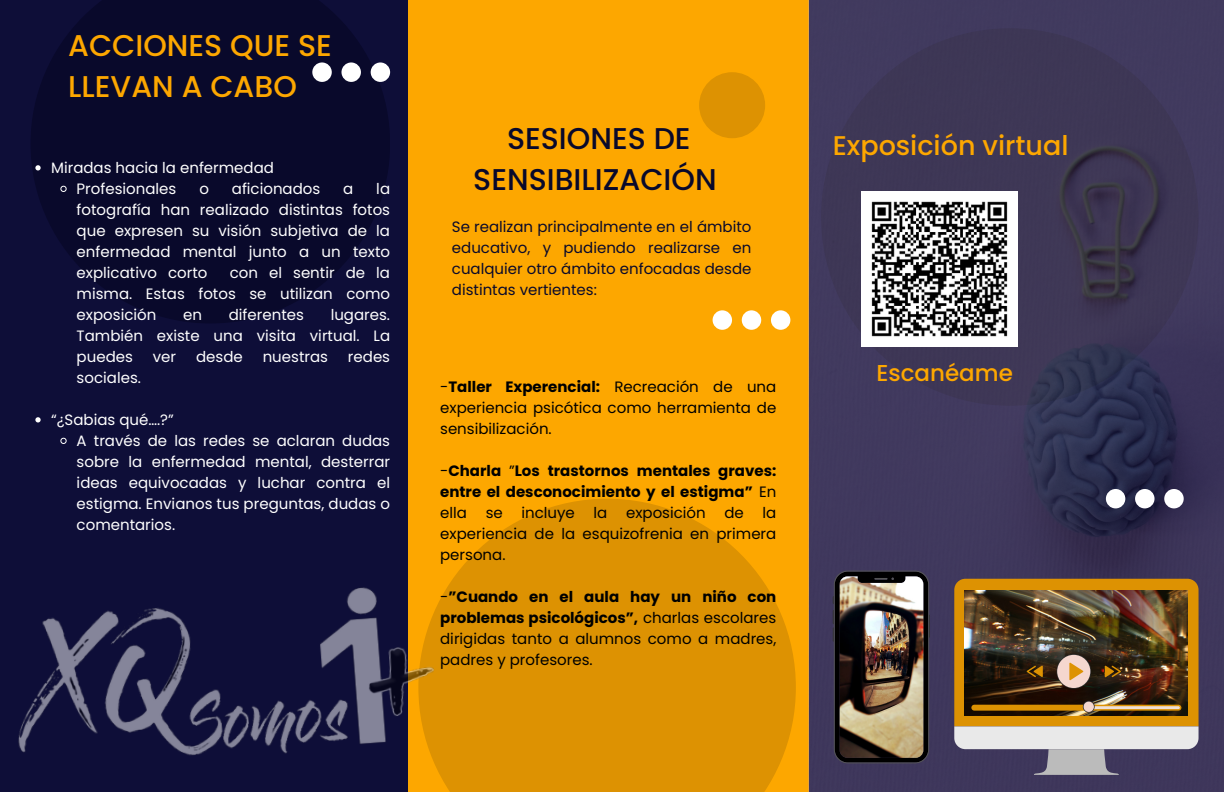
<style>
.page{position:relative;width:1224px;height:792px;background:#0e0e38}
.page>*{position:absolute;margin:0;border:0;box-sizing:border-box;transform-origin:0 0}
.t1{font:500 30px/41.2px "Poppins";color:#09092b;text-align:center}
.t2{font:500 30px/41.2px "Poppins";color:#fda700}
.t3{font:500 27px "Poppins";color:#fda700}
.t4{font:500 23px "Poppins";color:#fda700}
.t5{font:15px/21px "Poppins";color:#fff;text-align:justify}
.t6{font:15px/21px "Poppins";color:#000;text-align:justify}
.t7{font:15px/21px "Poppins";color:#09092b;text-align:justify}
.s1{font-weight:700}
</style>
<div class="page">
<div style="left:408px;top:0;width:401px;height:792px;background:#fda700"></div>
<svg style="left:469px;top:499px;width:327px;height:293px;background:#e09401"></svg>
<img style="left:809px;top:0;width:415px;height:792px">
<svg style="left:713px;top:310px;width:77px;height:20px"></svg>
<svg style="left:1106px;top:489px;width:78px;height:19px"></svg>
<svg style="left:31px;top:0;width:359px;height:323px;fill:#09092b"></svg>
<svg style="left:312px;top:62px;width:78px;height:20px"></svg>
<div style="left:699px;top:72px;width:66px;height:66px;background:#dd9202;border-radius:50%"></div>
<img style="left:18px;top:559px;width:451px;height:233px">
<img style="left:862px;top:191px;width:155px;height:155px">
<img style="left:833px;top:571px;width:97px;height:192px">
<img style="left:954px;top:579px;width:244px;height:196px">
<svg style="left:35px;top:165px;width:6px;height:5px"></svg>
<svg style="left:60px;top:185px;width:7px;height:7px"></svg>
<svg style="left:35px;top:417px;width:6px;height:5px"></svg>
<svg style="left:60px;top:437px;width:7px;height:7px"></svg>
<p class="t2" style="left:68px;top:25px;width:265px">ACCIONES QUE SE<br>LLEVAN A CABO</p>
<p class="t5" style="left:51px;top:158px;width:224px">Miradas hacia la enfermedad</p>
<p class="t5" style="left:77px;top:179px;width:101px">Profesionales</p>
<p class="t5" style="left:199px;top:179px;width:11px">o</p>
<p class="t5" style="left:232px;top:179px;width:90px">aficionados</p>
<p class="t5" style="left:343px;top:179px;width:12px">a</p>
<p class="t5" style="left:77px;top:179px;width:315px;text-indent:300px">la fotografía han realizado distintas fotos que expresen su visión subjetiva de la enfermedad mental junto a un texto explicativo corto</p>
<p class="t5" style="left:77px;top:263px;width:315px;text-indent:153px">con el sentir de la misma. Estas fotos se utilizan como exposición</p>
<p class="t5" style="left:183px;top:305px;width:20px">en</p>
<p class="t5" style="left:229px;top:305px;width:77px">diferentes</p>
<p class="t5" style="left:77px;top:305px;width:315px;text-indent:254px">lugares.<br>También existe una visita virtual. La puedes</p>
<p class="t5" style="left:153px;top:347px;width:25px">ver</p>
<p class="t5" style="left:196px;top:347px;width:48px">desde</p>
<p class="t5" style="left:263px;top:347px;width:67px">nuestras</p>
<p class="t5" style="left:348px;top:347px;width:44px">redes</p>
<p class="t5" style="left:77px;top:368px;width:66px">sociales.</p>
<p class="t5" style="left:51px;top:410px;width:124px">“¿Sabias qué….?”</p>
<p class="t5" style="left:77px;top:431px;width:315px">A través de las redes se aclaran dudas sobre la enfermedad mental, desterrar ideas equivocadas y luchar contra el estigma. Envianos tus preguntas, dudas o comentarios.</p>
<h1 class="t1" style="left:473px;top:118px;width:245px">SESIONES DE<br>SENSIBILIZACIÓN</h1>
<p class="t7" style="left:452px;top:216px;width:301px">Se realizan principalmente en el ámbito educativo, y pudiendo realizarse en cualquier otro ámbito enfocadas desde distintas vertientes:</p>
<p class="t6" style="left:440px;top:376px;width:338px">-<span class="s1">Taller Experencial:</span> Recreación de una experiencia psicótica como herramienta de sensibilización.</p>
<p class="t6" style="left:440px;top:460px;width:338px">-<span class="s1">Charla</span> ”<span class="s1">Los trastornos mentales graves: entre el desconocimiento y el estigma”</span> En ella se incluye la exposición de la experiencia de la esquizofrenia en primera persona.</p>
<p class="t6" style="left:440px;top:586px;width:338px">-<span class="s1">”Cuando en el aula hay un niño con problemas psicológicos”,</span> charlas escolares dirigidas tanto a alumnos como a madres, padres y profesores.</p>
<p class="t3" style="left:833px;top:127px;width:237px">Exposición virtual</p>
<h2 class="t4" style="left:876px;top:357px;width:138px">Escanéame</h2>
</div>
